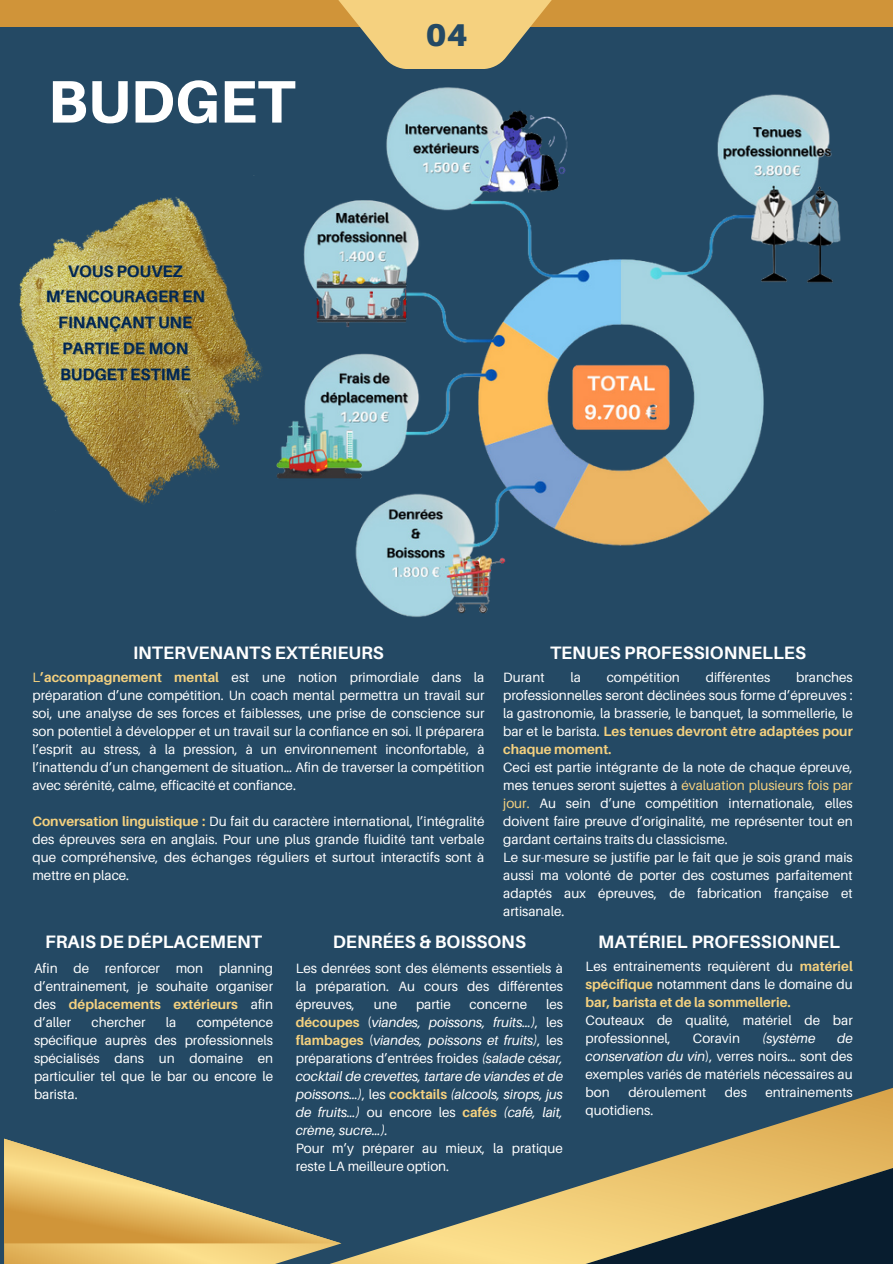
<style>
.page{position:relative;width:893px;height:1264px;background:#fff}
.page>*{position:absolute;margin:0;border:0;box-sizing:border-box;transform-origin:0 0}
.t1{font:800 60px "Aileron";color:#fff}
.t2{font:900 31.5px "Aileron";color:#244964}
.t3{font:700 18px "Aileron";color:#fff}
.t4{font:700 16.5px/25.8px "Aileron";color:#002654}
.t5{font:13.5px/18px "Aileron";color:#fff;text-align:justify}
.t6{font:italic 13.5px/18px "Aileron";color:#fff;text-align:justify}
.s1{color:#f5d17f}
.s2{font-weight:700;color:#f5d17f}
.s3{font-style:normal}
.s4{font-weight:700;font-style:normal;color:#f5d17f}
.s5{font-style:italic}
</style>
<div class="page">
<div style="left:0;top:0;width:892px;height:1263px;background:#244964"></div>
<svg style="left:341px;top:1088px;width:551px;height:175px"></svg>
<svg style="left:4px;top:1138px;width:337px;height:125px"></svg>
<div style="left:0;top:0;width:892px;height:26px;background:#d09439"></div>
<svg style="left:333px;top:0;width:223px;height:68px"></svg>
<img style="left:19px;top:197px;width:243px;height:308px">
<img style="left:262px;top:68px;width:579px;height:549px">
<h2 class="t1" style="left:48px;top:64px;width:248px">BUDGET</h2>
<p class="t4" style="left:68px;top:257px;width:116px">VOUS POUVEZ</p>
<p class="t4" style="left:46px;top:283px;width:161px">M’ENCOURAGER EN</p>
<p class="t4" style="left:58px;top:309px;width:136px">FINANÇANT UNE</p>
<p class="t4" style="left:60px;top:335px;width:132px">PARTIE DE MON<br>BUDGET ESTIMÉ</p>
<p class="t2" style="left:426px;top:15px;width:43px">04</p>
<h2 class="t3" style="left:133px;top:641px;width:252px">INTERVENANTS EXTÉRIEURS</h2>
<p class="t5" style="left:32px;top:667px;width:453px"><span class="s1">L</span><span class="s2">’accompagnement mental</span> est une notion primordiale dans la préparation d’une compétition. Un coach mental permettra un travail sur soi, une analyse de ses forces et faiblesses, une prise de conscience sur son potentiel à développer et un travail sur la confiance en soi. Il préparera l’esprit au stress, à la pression, à un environnement inconfortable, à l’inattendu d’un changement de situation… Afin de traverser la compétition avec sérénité, calme, efficacité et confiance.</p>
<p class="t5" style="left:32px;top:811px;width:453px"><span class="s2">Conversation linguistique :</span> Du fait du caractère international, l’intégralité des épreuves sera en anglais. Pour une plus grande fluidité tant verbale que compréhensive, des échanges réguliers et surtout interactifs sont à mettre en place.</p>
<h1 class="t3" style="left:550px;top:641px;width:257px">TENUES PROFESSIONNELLES</h1>
<p class="t5" style="left:503px;top:667px;width:43px">Durant</p>
<p class="t5" style="left:570px;top:667px;width:12px">la</p>
<p class="t5" style="left:606px;top:667px;width:75px">compétition</p>
<p class="t5" style="left:705px;top:667px;width:66px">différentes</p>
<p class="t5" style="left:503px;top:667px;width:351px;text-indent:293px">branches professionnelles seront déclinées sous forme d’épreuves : la gastronomie, la brasserie, le banquet, la sommellerie, le bar et le barista. <span class="s2">Les tenues devront être adaptées pour chaque moment.</span></p>
<p class="t5" style="left:503px;top:757px;width:351px">Ceci est partie intégrante de la note de chaque épreuve, mes tenues seront sujettes à <span class="s1">évaluation plusieurs fois par jour.</span> Au sein d’une compétition internationale, elles doivent faire preuve d’originalité, me représenter tout en gardant certains traits du classicisme.</p>
<h2 class="t5" style="left:503px;top:847px;width:351px">Le sur-mesure se justifie par le fait que je sois grand mais aussi ma volonté de porter des costumes parfaitement adaptés aux épreuves, de fabrication française et artisanale.</h2>
<p class="t3" style="left:45px;top:930px;width:218px">FRAIS DE DÉPLACEMENT</p>
<p class="t3" style="left:333px;top:930px;width:195px">DENRÉES &amp; BOISSONS</p>
<p class="t3" style="left:598px;top:930px;width:243px">MATÉRIEL PROFESSIONNEL</p>
<h2 class="t5" style="left:296px;top:958px;width:269px">Les denrées sont des éléments essentiels à la préparation. Au cours des différentes épreuves,</h2>
<h2 class="t5" style="left:585px;top:956px;width:269px">Les entrainements requièrent du <span class="s2">matériel spécifique</span> notamment dans le domaine du <span class="s2">bar, barista et de la sommellerie.</span></h2>
<p class="t5" style="left:585px;top:1010px;width:269px">Couteaux de qualité, matériel de bar professionnel,</p>
<p class="t5" style="left:34px;top:958px;width:241px">Afin de renforcer mon planning d’entrainement, je souhaite organiser des <span class="s2">déplacements extérieurs</span> afin d’aller</p>
<h2 class="t6" style="left:296px;top:994px;width:269px;text-indent:250px"><span class="s3">les </span><span class="s4">découpes</span> <span class="s3">(</span>viandes, poissons, fruits…)<span class="s3">, les </span><span class="s4">flambages</span> <span class="s3">(</span>viandes, poissons et fruits)<span class="s3">, les préparations d’entrées froides</span> (salade césar, cocktail de crevettes, tartare de viandes et de poissons…)<span class="s3">, les</span> <span class="s4">cocktails</span> (alcools, sirops, jus de fruits…) <span class="s3">ou encore les</span> <span class="s4">cafés</span> (café, lait, crème, sucre…).</h2>
<h2 class="t5" style="left:296px;top:1138px;width:269px">Pour m’y préparer au mieux, la pratique reste LA meilleure option.</h2>
<h2 class="t5" style="left:373px;top:994px;width:25px">une</h2>
<h2 class="t5" style="left:416px;top:994px;width:36px">partie</h2>
<h2 class="t5" style="left:469px;top:994px;width:59px">concerne</h2>
<p class="t5" style="left:92px;top:1012px;width:56px">chercher</p>
<p class="t5" style="left:166px;top:1012px;width:12px">la</p>
<p class="t5" style="left:34px;top:1012px;width:241px;text-indent:163px">compétence spécifique auprès des professionnels spécialisés dans un domaine en particulier tel que le bar ou encore le barista.</p>
<p class="t5" style="left:692px;top:1028px;width:49px">Coravin</p>
<p class="t6" style="left:762px;top:1028px;width:55px">(système</p>
<p class="t5" style="left:585px;top:1028px;width:269px;text-indent:252px"><span class="s5">de conservation du vin</span>), verres noirs… sont des exemples variés de matériels nécessaires au bon</p>
<p class="t5" style="left:628px;top:1082px;width:80px">déroulement</p>
<p class="t5" style="left:725px;top:1082px;width:23px">des</p>
<p class="t5" style="left:765px;top:1082px;width:89px">entrainements</p>
<p class="t5" style="left:585px;top:1100px;width:69px">quotidiens.</p>
</div>
